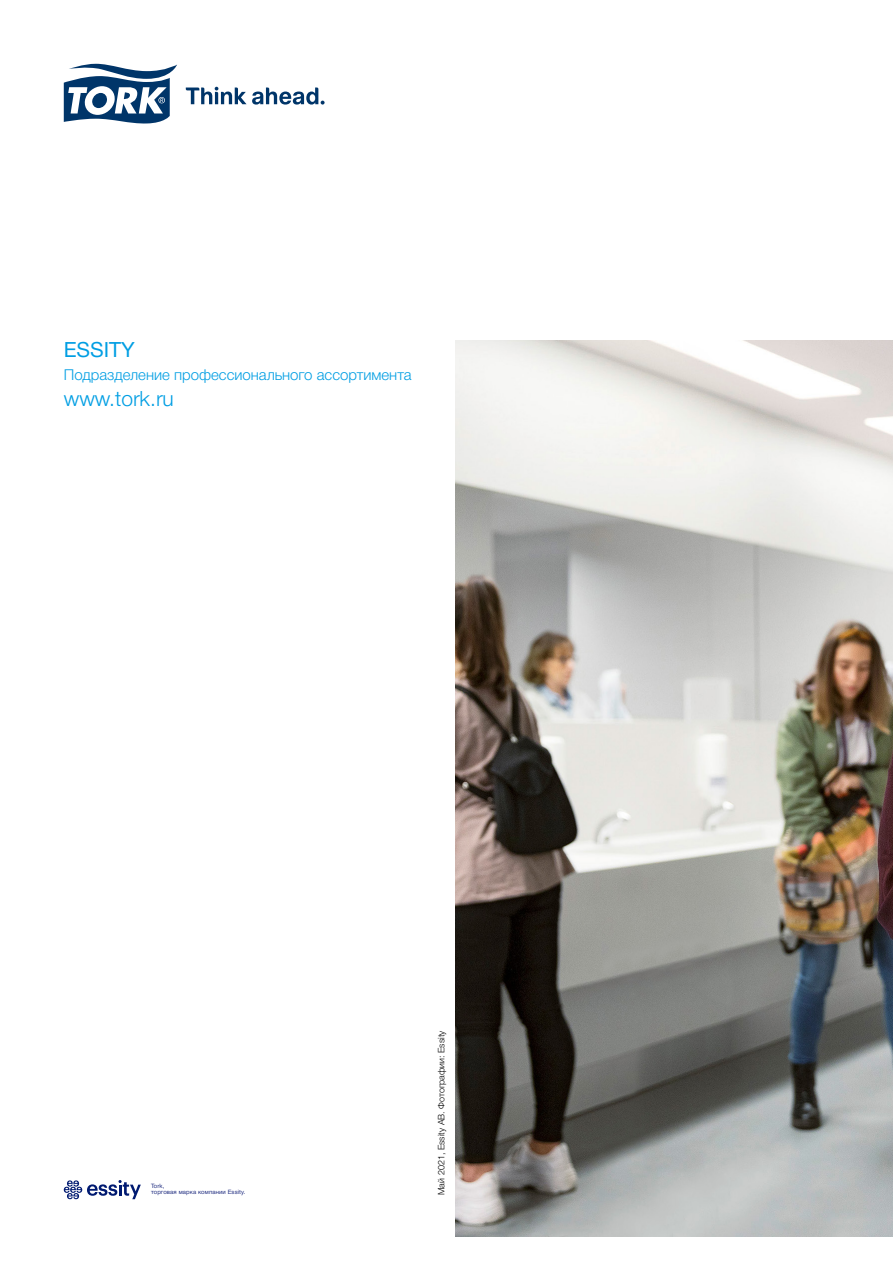
<style>
.page{position:relative;width:893px;height:1263px;background:#fff}
.page>*{position:absolute;margin:0;border:0;box-sizing:border-box;transform-origin:0 0}
.t1{font:300 21px "Helvetica Neue Cyr";color:#009ee3}
.t2{font:21px "Helvetica Neue Cyr";color:#009ee3}
.t3{font:300 15px "Helvetica Neue Cyr";color:#009ee3}
.t4{font:300 9px "Helvetica Neue Cyr";color:#000}
.t5{font:6px/5.7px "Helvetica Neue Cyr";letter-spacing:.015em;color:#212e81}
</style>
<div class="page">
<img style="left:455px;top:340px;width:438px;height:897px">
<svg style="left:64px;top:1180px;width:77px;height:19px"></svg>
<svg style="left:64px;top:64px;width:113px;height:60px"></svg>
<svg style="left:186px;top:87px;width:139px;height:18px"></svg>
<h1 class="t2" style="left:64px;top:338px;width:73px">ESSITY</h1>
<p class="t3" style="left:64px;top:367px;width:349px">Подразделение профессионального ассортимента</p>
<h1 class="t1" style="left:64px;top:387px;width:112px">www.tork.ru</h1>
<p class="t5" style="left:151px;top:1183px;width:96px">Tork,<br>торговая марка компании Essity.</p>
<p class="t4" style="left:436px;top:1195px;width:166px;rotate:-90deg">Май 2021, Essity AB. Фотографии: Essity</p>
</div>
